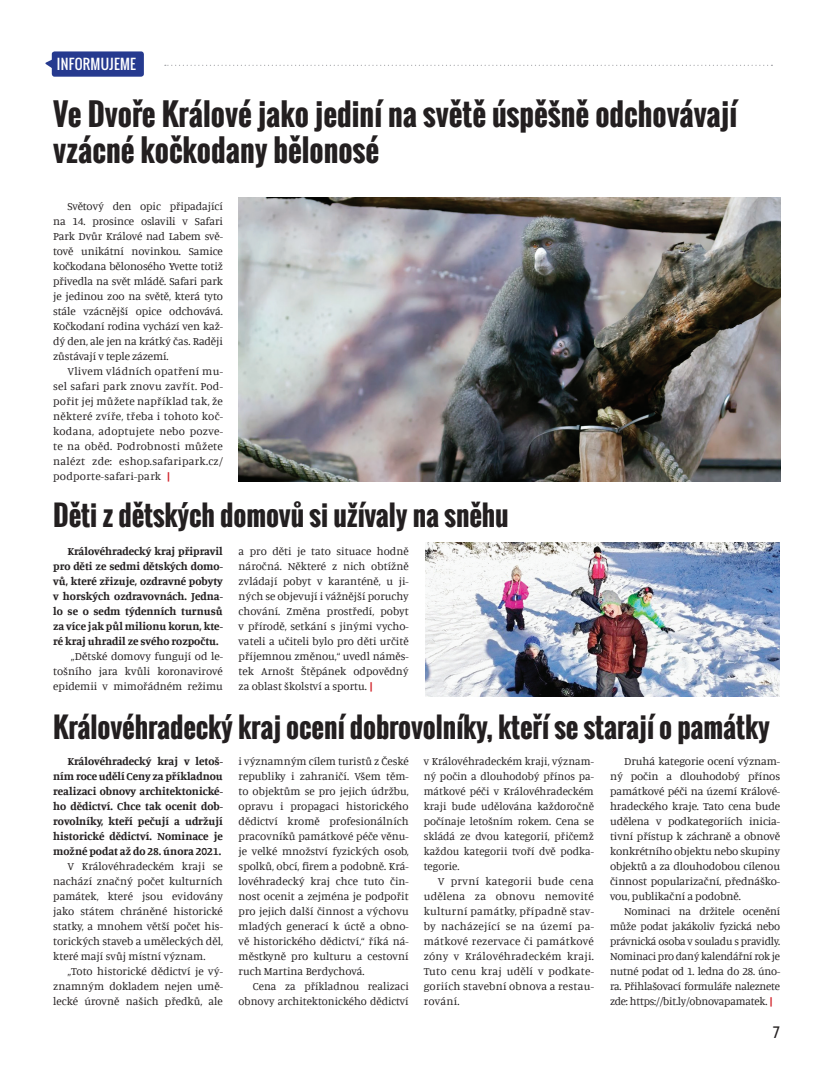
<style>
.page{position:relative;width:833px;height:1081px;background:#fff}
.page>*{position:absolute;margin:0;border:0;box-sizing:border-box;transform-origin:0 0}
.t1{font:700 30px/36px "Oswald";color:#231f20}
.t2{font:700 27.5px "Oswald";letter-spacing:-.005em;color:#231f20}
.t3{font:15px "Kelson Sans";color:#231f20}
.t4{font:13.75px "Oswald";color:#fff}
.t5{font:11.25px/15px "Manuale";color:#231f20;text-align:justify}
.t6{font:700 11.25px/15px "Manuale";color:#231f20;text-align:justify}
.s1{font-weight:700;color:#d1232a}
</style>
<div class="page">
<svg style="left:165px;top:65px;width:607px;height:1px"></svg>
<svg style="left:45px;top:58px;width:7px;height:13px"></svg>
<div style="left:52px;top:51px;width:92px;height:26px;background:#263a8f;border-radius:3px"></div>
<img style="left:239px;top:198px;width:542px;height:283px">
<img style="left:425px;top:543px;width:355px;height:153px">
<p class="t4" style="left:57px;top:54px;width:27px">IN FORMUJEME</p>
<h1 class="t1" style="left:53px;top:96px;width:685px">Ve Dvoře Králové jako jediní na světě úspěšně odchovávají vzácné kočkodany bělonosé</h1>
<p class="t5" style="left:53px;top:198px;width:171px;text-indent:14px">Světový den opic připadající na 14. prosince oslavili v Safari Park Dvůr Králové nad Labem svě&shy;tově unikátní novinkou. Samice kočkodana bělonosého Yvette totiž přivedla na svět mládě. Safari park je jedinou zoo na světě, která tyto stále vzácnější opice odchovává.<br>Kočkodaní rodina vychází ven kaž&shy;dý den, ale jen na krátký čas. Raději zůstávají v teple zázemí.</p>
<p class="t5" style="left:53px;top:363px;width:171px;text-indent:14px">Vlivem vládních opatření mu&shy;sel safari park znovu zavřít. Pod&shy;pořit jej můžete například tak, že některé zvíře, třeba i tohoto koč&shy;kodana, adoptujete nebo pozve&shy;te na oběd. Podrobnosti můžete nalézt zde: eshop.safaripark.cz/ podporte-safari-park <span class="s1">|</span></p>
<h2 class="t2" style="left:53px;top:495px;width:457px">Děti z dětských domovů si užívaly na sněhu</h2>
<p class="t6" style="left:53px;top:543px;width:171px;text-indent:14px">Královéhradecký kraj připravil pro děti ze sedmi dětských domo&shy;vů, které zřizuje, ozdravné pobyty v horských ozdravovnách. Jedna&shy;lo se o sedm týdenních turnusů za více jak půl milionu korun, kte&shy;ré kraj uhradil ze svého rozpočtu.</p>
<p class="t5" style="left:53px;top:648px;width:171px;text-indent:18px">„Dětské domovy fungují od le&shy;tošního jara kvůli koronavirové epidemii v mimořádném režimu</p>
<p class="t5" style="left:239px;top:543px;width:172px">a pro děti je tato situace hodně náročná. Některé z nich obtížně zvládají pobyt v karanténě, u ji&shy;ných se objevují i vážnější poruchy chování. Změna prostředí, pobyt v přírodě, setkání s jinými vycho&shy;vateli a učiteli bylo pro děti určitě příjemnou změnou,“ uvedl náměs&shy;tek Arnošt Štěpánek odpovědný za oblast školství a sportu. <span class="s1">|</span></p>
<h2 class="t2" style="left:53px;top:706px;width:718px">Královéhradecký kraj ocení dobrovolníky, kteří se starají o památky</h2>
<p class="t6" style="left:53px;top:753px;width:171px;text-indent:14px">Královéhradecký kraj v letoš&shy;ním roce udělí Ceny za příkladnou realizaci obnovy architektonické&shy;ho dědictví. Chce tak ocenit dob&shy;rovolníky, kteří pečují a udržují historické dědictví. Nominace je možné podat až do 28. února 2021.</p>
<p class="t5" style="left:53px;top:858px;width:171px;text-indent:14px">V Královéhradeckém kraji se nachází značný počet kulturních památek, které jsou evidovány jako státem chráněné historické statky, a mnohem větší počet his&shy;torických staveb a uměleckých děl, které mají svůj místní význam.</p>
<p class="t5" style="left:53px;top:963px;width:171px;text-indent:14px">„Toto historické dědictví je vý&shy;znamným dokladem nejen umě&shy;lecké úrovně našich předků, ale</p>
<p class="t5" style="left:239px;top:753px;width:172px">i významným cílem turistů z České republiky i zahraničí. Všem těm&shy;to objektům se pro jejich údržbu, opravu i propagaci historického dědictví kromě profesionálních pracovníků památkové péče věnu&shy;je velké množství fyzických osob, spolků, obcí, firem a podobně. Krá&shy;lovéhradecký kraj chce tuto čin&shy;nost ocenit a zejména je podpořit pro jejich další činnost a výchovu mladých generací k úctě a obno&shy;vě historického dědictví,“ říká ná&shy;městkyně pro kulturu a cestovní ruch Martina Berdychová.</p>
<p class="t5" style="left:239px;top:978px;width:172px;text-align:right">Cena za příkladnou realizaci obnovy architektonického dědictví</p>
<p class="t5" style="left:610px;top:753px;width:172px;text-indent:14px">Druhá kategorie ocení význam&shy;ný počin a dlouhodobý přínos památkové péči na území Králové&shy;hradeckého kraje. Tato cena bude udělena v podkategoriích inicia&shy;tivní přístup k záchraně a obnově konkrétního objektu nebo skupiny objektů a za dlouhodobou cílenou činnost popularizační, přednáško&shy;vou, publikační a podobně.</p>
<p class="t5" style="left:610px;top:903px;width:172px;text-indent:14px">Nominaci na držitele ocenění může podat jakákoliv fyzická nebo právnická osoba v souladu s pravidly.<br>Nominaci pro daný kalendářní rok je nutné podat od 1. ledna do 28. úno&shy;ra. Přihlašovací formuláře naleznete zde: https://bit.ly/obnovapamatek. <span class="s1">|</span></p>
<p class="t5" style="left:424px;top:753px;width:172px">v Královéhradeckém kraji, význam&shy;ný počin a dlouhodobý přínos pa&shy;mátkové péči v Královéhradeckém kraji bude udělována každoročně počínaje letošním rokem. Cena se skládá ze dvou kategorií, přičemž každou kategorii tvoří dvě podka&shy;tegorie.</p>
<p class="t5" style="left:424px;top:873px;width:172px;text-indent:14px">V první kategorii bude cena udělena za obnovu nemovité kulturní památky, případně stav&shy;by nacházející se na území pa&shy;mátkové rezervace či památkové zóny v Královéhradeckém kraji.<br>Tuto cenu kraj udělí v podkate&shy;goriích stavební obnova a restau&shy;rování.</p>
<h3 class="t3" style="left:773px;top:1023px;width:8px">7</h3>
</div>
